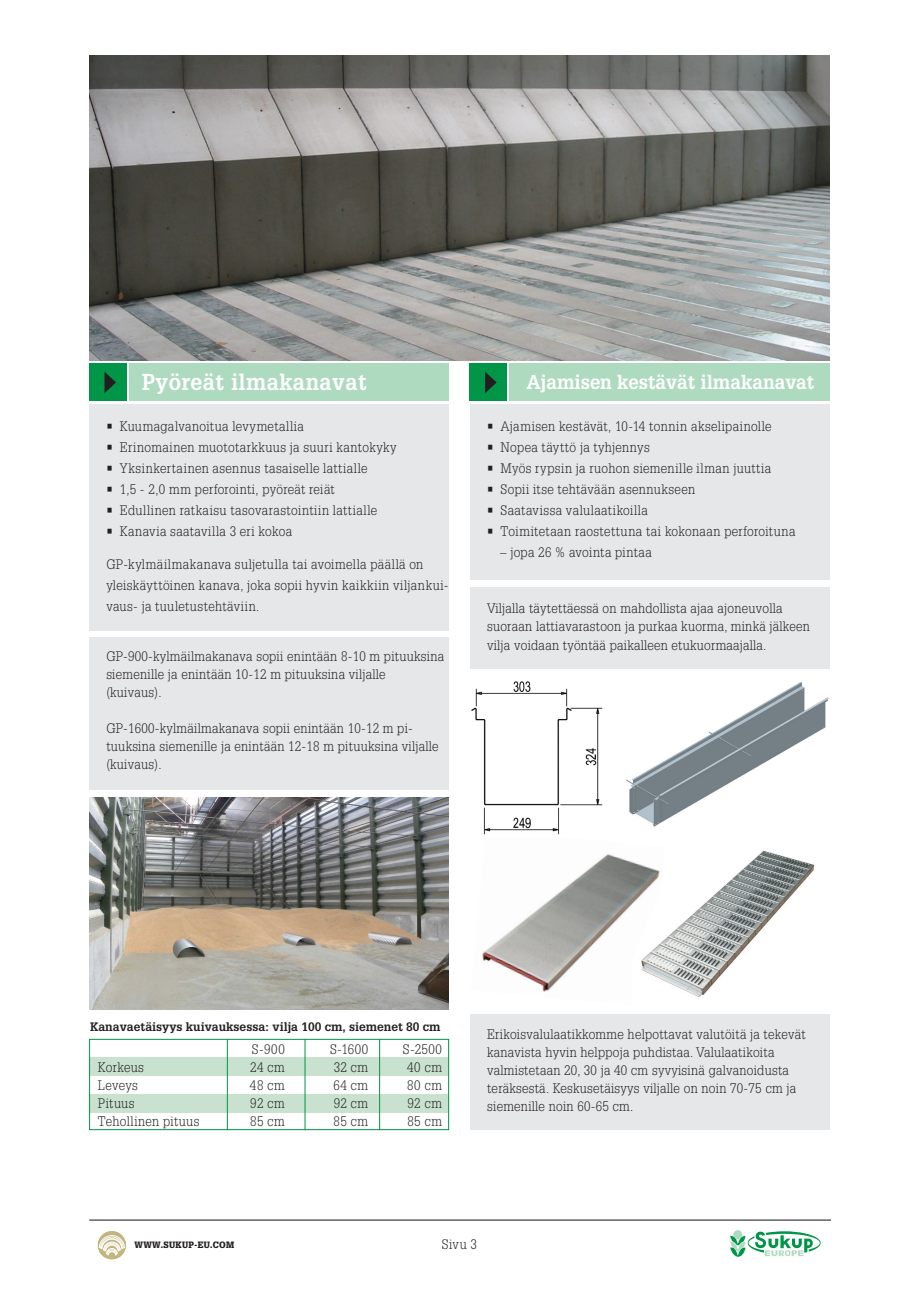
<style>
.page{position:relative;width:919px;height:1289px;background:#fff}
.page>*{position:absolute;margin:0;border:0;box-sizing:border-box;transform-origin:0 0}
.t1{font:700 22.5px "Glypha LT Std";letter-spacing:.02em;color:#fff;scale:.95 1}
.t2{font:700 19.5px "Glypha LT Std";color:#fff;scale:.95 1}
.t3{font:300 13.5px/18px "Glypha LT Std";letter-spacing:.02em;color:#231f20;scale:.95 1}
.t4{font:300 13.5px/21px "Glypha LT Std";letter-spacing:.04em;color:#231f20;scale:.95 1}
.t5{font:700 12px "Glypha LT Std";color:#231f20}
.t6{font:900 9px "Glypha LT Std";letter-spacing:.04em;color:#231f20;scale:.95 1}
</style>
<div class="page">
<div style="left:470px;top:364px;width:37px;height:37px;background:#009547"></div>
<div style="left:509px;top:364px;width:320px;height:37px;background:#aedbc0"></div>
<svg style="left:485px;top:372px;width:11px;height:21px"></svg>
<div style="left:470px;top:404px;width:359px;height:176px;background:#e6e7e9"></div>
<div style="left:470px;top:1013px;width:359px;height:116px;background:#e6e7e9"></div>
<div style="left:470px;top:587px;width:359px;height:81px;background:#e6e7e9"></div>
<img style="left:89px;top:797px;width:360px;height:212px">
<div style="left:89px;top:364px;width:37px;height:37px;background:#009547"></div>
<div style="left:129px;top:364px;width:320px;height:37px;background:#aedbc0"></div>
<svg style="left:104px;top:372px;width:12px;height:21px"></svg>
<div style="left:89px;top:404px;width:360px;height:227px;background:#e6e7e9"></div>
<div style="left:89px;top:637px;width:360px;height:152px;background:#e6e7e9"></div>
<div style="left:90px;top:1057px;width:359px;height:18px;background:#c9e2cf"></div>
<div style="left:90px;top:1094px;width:359px;height:18px;background:#c9e2cf"></div>
<hr style="left:227px;top:1039px;width:1px;height:91px;background:#009547">
<hr style="left:305px;top:1039px;width:1px;height:91px;background:#009547">
<hr style="left:379px;top:1039px;width:1px;height:91px;background:#009547">
<div style="left:89px;top:1039px;width:360px;height:90px;border:1px solid #009547"></div>
<img style="left:482px;top:854px;width:149px;height:138px">
<img style="left:471px;top:681px;width:132px;height:154px">
<img style="left:626px;top:682px;width:203px;height:145px">
<img style="left:89px;top:55px;width:740px;height:305px">
<img style="left:631px;top:850px;width:184px;height:147px">
<svg style="left:97px;top:1230px;width:30px;height:29px"></svg>
<div style="left:97px;top:1230px;width:30px;height:29px;border:1px solid #fff;border-radius:50%"></div>
<svg style="left:99px;top:1235px;width:26px;height:20px"></svg>
<hr style="left:89px;top:1219px;width:741px;height:1px;background:#231f20">
<svg style="left:730px;top:1231px;width:90px;height:26px"></svg>
<h1 class="t1" style="left:142px;top:368px;width:238px">Pyöreät ilmakanavat</h1>
<p class="t3" style="left:106px;top:417px;width:209px">• Kuumagalvanoitua levymetallia</p>
<p class="t3" style="left:106px;top:438px;width:307px">• Erinomainen muototarkkuus ja suuri kantokyky</p>
<p class="t4" style="left:106px;top:458px;width:276px">• Yksinkertainen asennus tasaiselle lattialle</p>
<p class="t3" style="left:106px;top:480px;width:242px">• 1,5 - 2,0 mm perforointi, pyöreät reiät</p>
<p class="t4" style="left:106px;top:500px;width:286px">• Edullinen ratkaisu tasovarastointiin lattialle</p>
<p class="t3" style="left:106px;top:522px;width:197px">• Kanavia saatavilla 3 eri kokoa</p>
<p class="t4" style="left:106px;top:554px;width:362px">GP-kylmäilmakanava suljetulla tai avoimella päällä on yleiskäyttöinen kanava, joka sopii hyvin kaikkiin viljankui&shy;vaus- ja tuuletustehtäviin.</p>
<p class="t3" style="left:106px;top:647px;width:357px">GP-900-kylmäilmakanava sopii enintään 8-10 m pituuksina siemenille ja enintään 10-12 m pituuksina viljalle<br>(kuivaus).</p>
<p class="t3" style="left:106px;top:719px;width:351px">GP-1600-kylmäilmakanava sopii enintään 10-12 m pi&shy;tuuksina siemenille ja enintään 12-18 m pituuksina viljalle (kuivaus).</p>
<h2 class="t2" style="left:526px;top:370px;width:304px">Ajamisen kestävät ilmakanavat</h2>
<p class="t3" style="left:487px;top:417px;width:301px">• Ajamisen kestävät, 10-14 tonnin akselipainolle</p>
<p class="t3" style="left:487px;top:438px;width:173px">• Nopea täyttö ja tyhjennys</p>
<p class="t3" style="left:487px;top:459px;width:300px">• Myös rypsin ja ruohon siemenille ilman juuttia</p>
<p class="t3" style="left:487px;top:480px;width:221px">• Sopii itse tehtävään asennukseen</p>
<p class="t3" style="left:487px;top:501px;width:171px">• Saatavissa valulaatikoilla</p>
<p class="t3" style="left:487px;top:522px;width:326px">• Toimitetaan raostettuna tai kokonaan perforoituna</p>
<p class="t3" style="left:500px;top:543px;width:161px">– jopa 26 % avointa pintaa</p>
<p class="t3" style="left:487px;top:600px;width:341px">Viljalla täytettäessä on mahdollista ajaa ajoneuvolla suoraan lattiavarastoon ja purkaa kuorma, minkä jälkeen vilja voidaan työntää paikalleen etukuormaajalla.</p>
<p class="t5" style="left:90px;top:1018px;width:352px">Kanavaetäisyys kuivauksessa: vilja 100 cm, siemenet 80 cm</p>
<p class="t3" style="left:252px;top:1040px;width:36px">S-900</p>
<p class="t3" style="left:330px;top:1040px;width:42px">S-1600</p>
<p class="t3" style="left:403px;top:1040px;width:43px">S-2500</p>
<p class="t3" style="left:98px;top:1058px;width:50px">Korkeus</p>
<p class="t3" style="left:250px;top:1058px;width:38px">24 cm</p>
<p class="t3" style="left:334px;top:1058px;width:38px">32 cm</p>
<p class="t3" style="left:407px;top:1058px;width:38px">40 cm</p>
<p class="t3" style="left:98px;top:1076px;width:44px">Leveys</p>
<p class="t3" style="left:250px;top:1076px;width:38px">48 cm</p>
<p class="t3" style="left:333px;top:1076px;width:38px">64 cm</p>
<p class="t3" style="left:407px;top:1076px;width:38px">80 cm</p>
<p class="t3" style="left:98px;top:1094px;width:40px">Pituus</p>
<p class="t3" style="left:250px;top:1094px;width:38px">92 cm</p>
<p class="t3" style="left:333px;top:1094px;width:38px">92 cm</p>
<p class="t3" style="left:407px;top:1094px;width:38px">92 cm</p>
<p class="t3" style="left:98px;top:1112px;width:108px">Tehollinen pituus</p>
<p class="t3" style="left:250px;top:1112px;width:38px">85 cm</p>
<p class="t3" style="left:333px;top:1112px;width:38px">85 cm</p>
<p class="t3" style="left:407px;top:1112px;width:38px">85 cm</p>
<p class="t3" style="left:487px;top:1025px;width:337px">Erikoisvalulaatikkomme helpottavat valutöitä ja tekevät kanavista hyvin helppoja puhdistaa. Valulaatikoita valmistetaan 20, 30 ja 40 cm syvyisinä galvanoidusta teräksestä. Keskusetäisyys viljalle on noin 70-75 cm ja siemenille noin 60-65 cm.</p>
<p class="t6" style="left:134px;top:1239px;width:107px">WWW.SUKUP-EU.COM</p>
<p class="t3" style="left:442px;top:1235px;width:38px">Sivu 3</p>
</div>
